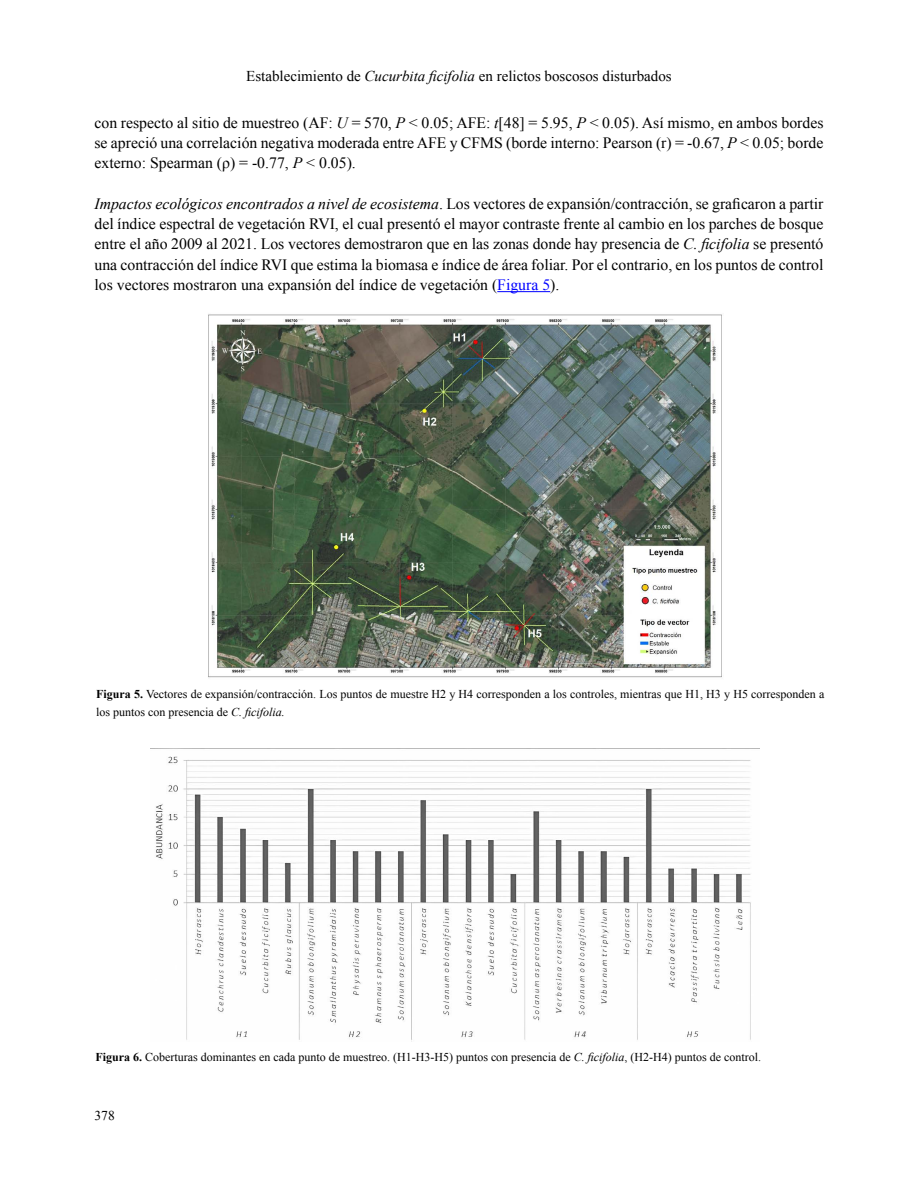
<style>
.page{position:relative;width:918px;height:1188px;background:#fff}
.page>*{position:absolute;margin:0;border:0;box-sizing:border-box;transform-origin:0 0}
.t1{font:15.75px/20.2px "Times New Roman";color:#000;text-align:justify}
.t2{font:15px "Times New Roman";color:#000}
.t3{font:13.5px "Times New Roman";color:#000}
.t4{font:12px/18px "Times New Roman";color:#000}
.s1{font-style:italic}
.s2{color:#00f}
.s3{font-weight:700}
</style>
<div class="page">
<hr style="left:497px;top:291px;width:53px;height:1px;background:#00f">
<img style="left:208px;top:314px;width:514px;height:364px">
<img style="left:156px;top:756px;width:595px;height:286px">
<p class="t2" style="left:246px;top:66px;width:427px">Establecimiento de <span class="s1">Cucurbita ficifolia</span> en relictos boscosos disturbados</p>
<p class="t1" style="left:94px;top:112px;width:730px">con respecto al sitio de muestreo (AF: <span class="s1">U</span> = 570, <span class="s1">P</span> &lt; 0.05; AFE: <span class="s1">t</span>[48] = 5.95, <span class="s1">P</span> &lt; 0.05). Así mismo, en ambos bordes se apreció una correlación negativa moderada entre AFE y CFMS (borde interno: Pearson (r) = -0.67, <span class="s1">P</span> &lt; 0.05; borde externo: Spearman (ρ) = -0.77, <span class="s1">P</span> &lt; 0.05).</p>
<p class="t1" style="left:95px;top:193px;width:731px"><span class="s1">Impactos ecológicos encontrados a nivel de ecosistema</span>. Los vectores de expansión/contracción, se graficaron a partir del índice espectral de vegetación RVI, el cual presentó el mayor contraste frente al cambio en los parches de bosque entre el año 2009 al 2021. Los vectores demostraron que en las zonas donde hay presencia de <span class="s1">C. ficifolia</span> se presentó una contracción del índice RVI que estima la biomasa e índice de área foliar. Por el contrario, en los puntos de control los vectores mostraron una expansión del índice de vegetación (<span class="s2">Figura 5</span>).</p>
<p class="t4" style="left:96px;top:685px;width:730px"><span class="s3">Figura 5.</span> Vectores de expansión/contracción. Los puntos de muestre H2 y H4 corresponden a los controles, mientras que H1, H3 y H5 corresponden a los puntos con presencia de <span class="s1">C. ficifolia.</span></p>
<p class="t4" style="left:95px;top:1048px;width:667px"><span class="s3">Figura 6.</span> Coberturas dominantes en cada punto de muestreo. (H1-H3-H5) puntos con presencia de <span class="s1">C. ficifolia</span>, (H2-H4) puntos de control.</p>
<p class="t3" style="left:94px;top:1107px;width:22px">378</p>
</div>
